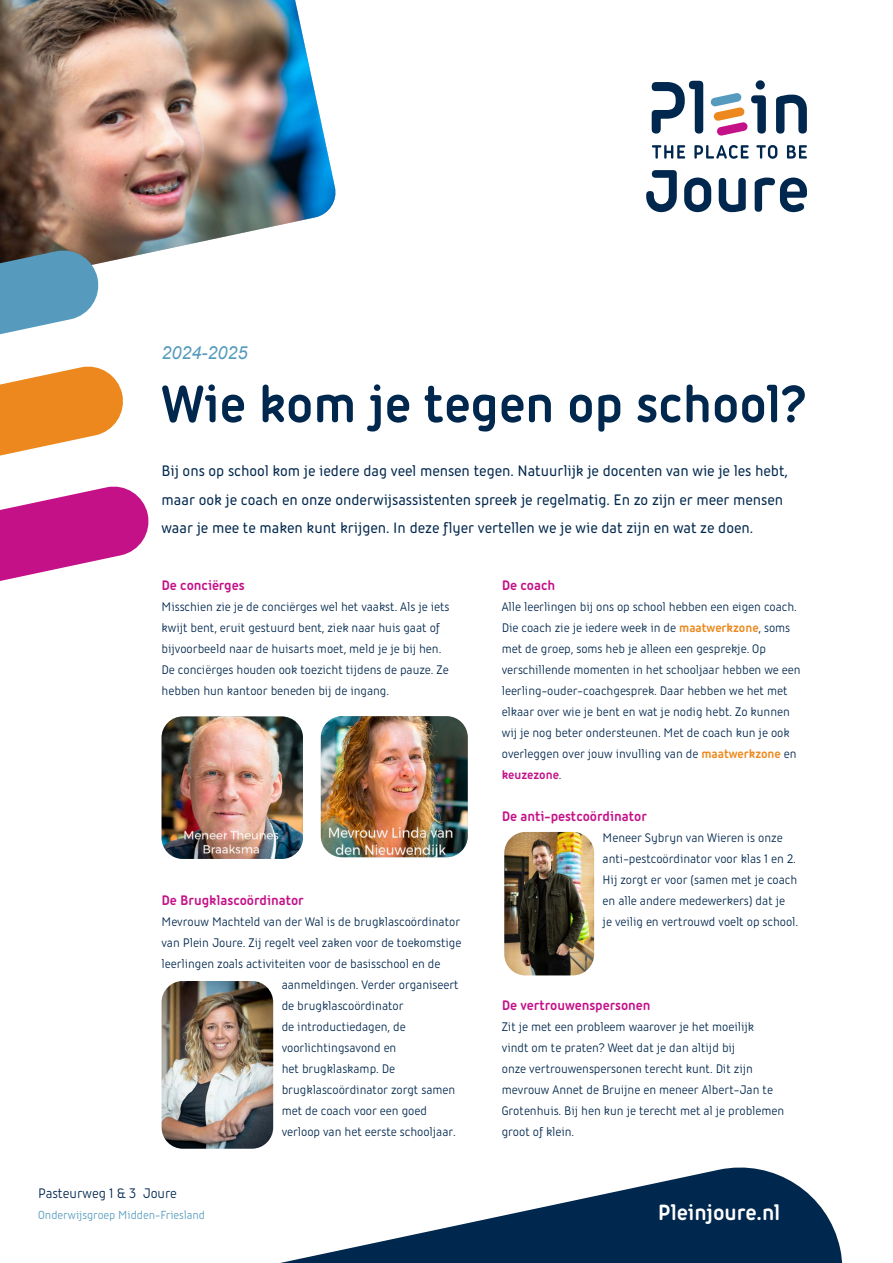
<style>
.page{position:relative;width:893px;height:1263px;background:#fff}
.page>*{position:absolute;margin:0;border:0;box-sizing:border-box;transform-origin:0 0}
.t1{font:700 57px "Iconic";color:#00274d}
.t2{font:700 24px "Iconic";color:#fff}
.t3{font:italic 18px "Arial";color:#569bbe}
.t4{font:500 16.5px/28.5px "Iconic";color:#00274d}
.t5{font:700 15px "Iconic";color:#c41188}
.t6{font:15px "Iconic";color:#00274d}
.t7{font:13.5px/21px "Iconic";color:#00274d}
.t8{font:12.75px "Iconic";color:#569bbe}
.s1{font-weight:700;color:#ec881d}
.s2{font-weight:700;color:#c41188}
</style>
<div class="page">
<img style="left:0;top:0;width:336px;height:258px">
<div style="left:756px;top:80px;width:9px;height:10px;background:#00274d;border-radius:50%"></div>
<svg style="left:776px;top:95px;width:31px;height:39px"></svg>
<svg style="left:652px;top:81px;width:51px;height:53px"></svg>
<svg style="left:646px;top:170px;width:31px;height:42px"></svg>
<svg style="left:684px;top:178px;width:27px;height:34px"></svg>
<svg style="left:719px;top:178px;width:27px;height:34px"></svg>
<svg style="left:755px;top:178px;width:52px;height:34px"></svg>
<svg style="left:710px;top:93px;width:56px;height:43px"></svg>
<svg style="left:652px;top:145px;width:33px;height:14px"></svg>
<svg style="left:694px;top:145px;width:55px;height:14px"></svg>
<svg style="left:756px;top:145px;width:21px;height:14px"></svg>
<svg style="left:787px;top:145px;width:20px;height:14px"></svg>
<svg style="left:280px;top:1167px;width:563px;height:96px;fill:#00274d"></svg>
<svg style="left:0;top:486px;width:149px;height:95px"></svg>
<svg style="left:0;top:247px;width:126px;height:209px"></svg>
<img style="left:321px;top:716px;width:147px;height:141px">
<img style="left:162px;top:716px;width:141px;height:143px">
<img style="left:162px;top:981px;width:111px;height:168px">
<img style="left:504px;top:832px;width:90px;height:143px">
<h3 class="t3" style="left:162px;top:341px;width:88px">2024-2025</h3>
<h1 class="t1" style="left:162px;top:363px;width:646px">Wie kom je tegen op school?</h1>
<p class="t4" style="left:162px;top:455px;width:628px">Bij ons op school kom je iedere dag veel mensen tegen. Natuurlijk je docenten van wie je les hebt, maar ook je coach en onze onderwijsassistenten spreek je regelmatig. En zo zijn er meer mensen waar je mee te maken kunt krijgen. In deze flyer vertellen we je wie dat zijn en wat ze doen.</p>
<p class="t5" style="left:162px;top:575px;width:84px">De conciërges</p>
<p class="t7" style="left:162px;top:595px;width:289px">Misschien zie je de conciërges wel het vaakst. Als je iets kwijt bent, eruit gestuurd bent, ziek naar huis gaat of bijvoorbeeld naar de huisarts moet, meld je je bij hen.<br>De conciërges houden ook toezicht tijdens de pauze. Ze hebben hun kantoor beneden bij de ingang.</p>
<p class="t5" style="left:162px;top:890px;width:144px">De Brugklascoördinator</p>
<p class="t7" style="left:162px;top:910px;width:300px">Mevrouw Machteld van der Wal is de brugklascoördinator</p>
<p class="t7" style="left:162px;top:931px;width:301px">van Plein Joure. Zij regelt veel zaken voor de toekomstige</p>
<p class="t7" style="left:162px;top:952px;width:280px">leerlingen zoals activiteiten voor de basisschool en de</p>
<p class="t7" style="left:282px;top:973px;width:179px">aanmeldingen. Verder organiseert</p>
<p class="t7" style="left:282px;top:994px;width:123px">de brugklascoördinator</p>
<p class="t7" style="left:282px;top:1015px;width:126px">de introductiedagen, de</p>
<p class="t7" style="left:282px;top:1036px;width:116px">voorlichtingsavond en</p>
<p class="t7" style="left:282px;top:1057px;width:115px">het brugklaskamp. De</p>
<p class="t7" style="left:282px;top:1078px;width:175px">brugklascoördinator zorgt samen</p>
<p class="t7" style="left:282px;top:1099px;width:147px">met de coach voor een goed</p>
<p class="t7" style="left:282px;top:1120px;width:175px">verloop van het eerste schooljaar.</p>
<p class="t6" style="left:38px;top:1183px;width:140px">Pasteurweg 1 &amp; 3 Joure</p>
<p class="t8" style="left:38px;top:1207px;width:168px">Onderwijsgroep Midden-Friesland</p>
<p class="t5" style="left:502px;top:575px;width:55px">De coach</p>
<p class="t7" style="left:502px;top:595px;width:300px">Alle leerlingen bij ons op school hebben een eigen coach.<br>Die coach zie je iedere week in de <span class="s1">maatwerkzone</span>, soms met de groep, soms heb je alleen een gesprekje. Op verschillende momenten in het schooljaar hebben we een leerling-ouder-coachgesprek. Daar hebben we het met elkaar over wie je bent en wat je nodig hebt. Zo kunnen wij je nog beter ondersteunen. Met de coach kun je ook overleggen over jouw invulling van de <span class="s1">maatwerkzone</span> en <span class="s2">keuzezone</span>.</p>
<p class="t5" style="left:502px;top:806px;width:147px">De anti-pestcoördinator</p>
<p class="t7" style="left:603px;top:826px;width:197px">Meneer Sybryn van Wieren is onze anti-pestcoördinator voor klas 1 en 2.<br>Hij zorgt er voor (samen met je coach en alle andere medewerkers) dat je<br>je veilig en vertrouwd voelt op school.</p>
<p class="t5" style="left:502px;top:995px;width:150px">De vertrouwenspersonen</p>
<p class="t7" style="left:502px;top:1015px;width:284px">Zit je met een probleem waarover je het moeilijk vindt om te praten? Weet dat je dan altijd bij<br>onze vertrouwenspersonen terecht kunt. Dit zijn mevrouw Annet de Bruijne en meneer Albert-Jan te Grotenhuis. Bij hen kun je terecht met al je problemen groot of klein.</p>
<h2 class="t2" style="left:658px;top:1195px;width:124px">Pleinjoure.nl</h2>
</div>
